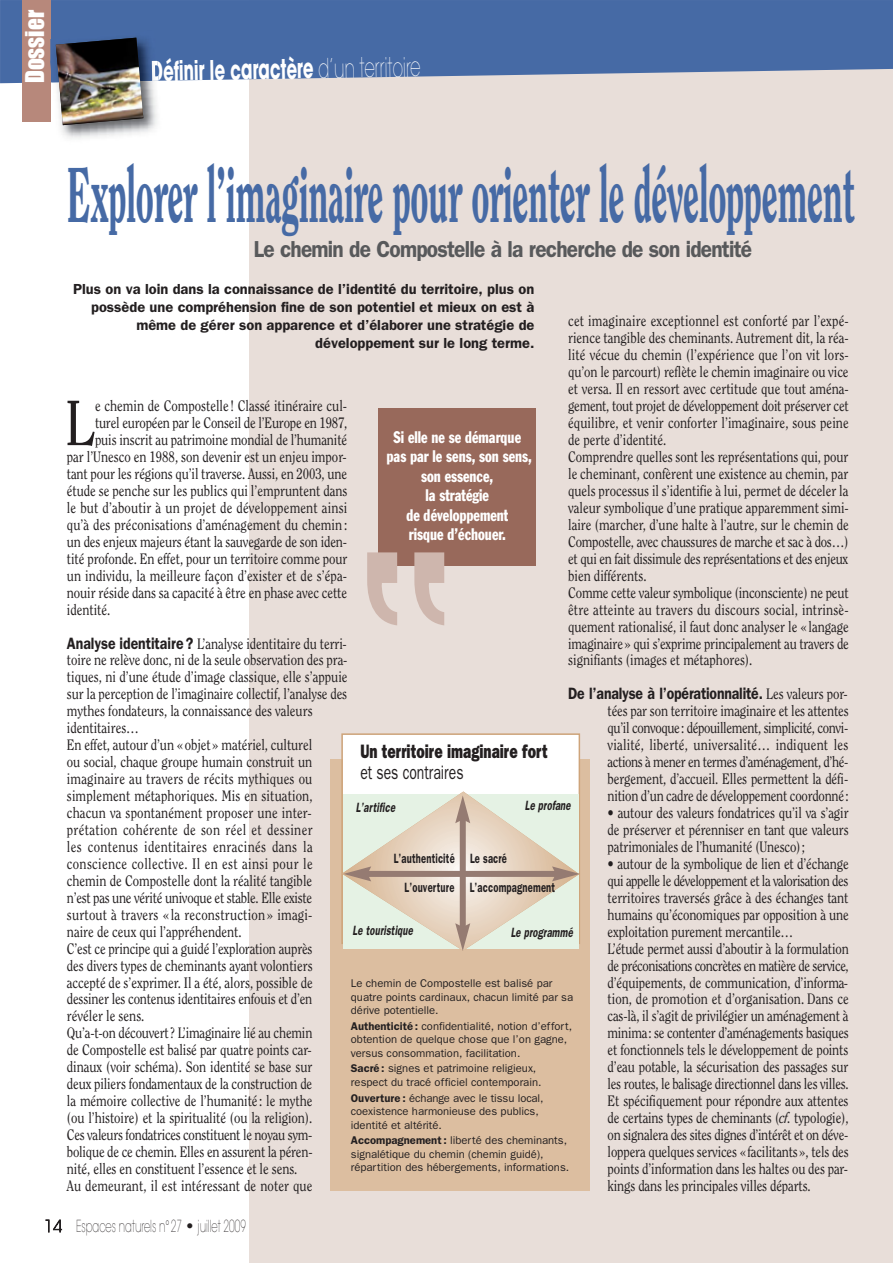
<style>
.page{position:relative;width:893px;height:1263px;background:#fff}
.page>*{position:absolute;margin:0;border:0;box-sizing:border-box;transform-origin:0 0}
.t1{font:800 77.25px "Clearface";letter-spacing:-.01em;color:#466aa5;scale:.47 1}
.t2{font:63.45px "Clearface";color:#231f20;scale:.85 1}
.t3{font:700 27px "Avant Garde";color:#fff;scale:.61 1}
.t4{font:24px "Impact";color:#fff}
.t5{font:600 23.25px "Franklin Gothic";letter-spacing:-.035em;color:#58595b;scale:.9 1}
.t6{font:800 19.5px "Franklin Gothic";color:#231f20;scale:.71 1}
.t7{font:19.5px "Franklin Gothic";color:#231f20;scale:.71 1}
.t8{font:condensed 16.5px/19.5px "Franklin Gothic";color:#fff;text-align:center;scale:.85 1}
.t9{font:600 16.5px "Franklin Gothic";letter-spacing:-.015em;color:#231f20;scale:.85 1}
.t10{font:200 16.5px "Avant Garde";color:#231f20}
.t11{font:15px/17px "Clearface";letter-spacing:-.005em;color:#231f20;scale:.85 1}
.t12{font:15px "Clearface";letter-spacing:.015em;color:#231f20;scale:.85 1}
.t13{font:600 14.7px/18px "Franklin Gothic";color:#231f20;text-align:right}
.t14{font:600 13.5px/28.3px "Franklin Gothic";letter-spacing:.015em;color:#231f20;scale:.7 1}
.t15{font:italic 600 13.5px "Franklin Gothic";letter-spacing:.015em;color:#231f20;scale:.7 1}
.t16{font:11.25px/13.5px "Franklin Gothic";color:#231f20}
.s1{font-weight:200}
.s2{font-family:"Clearface";font-weight:400;font-size:15px}
.s3{font-style:italic}
.s4{font-family:"Franklin Gothic";font-weight:600;font-size:16.5px}
.s5{font-weight:600}
</style>
<div class="page">
<div style="left:249px;top:0;width:640px;height:1263px;background:#e8ded9"></div>
<hr style="left:889px;top:0;width:3px;height:1263px;background:#e8ded9">
<svg style="left:0;top:0;width:892px;height:83px;background:#5474a9"></svg>
<svg style="left:45px;top:1219px;width:17px;height:14px"></svg>
<div style="left:378px;top:408px;width:158px;height:157px;background:#98695b"></div>
<div style="left:330px;top:759px;width:259px;height:432px;background:#dcbea0"></div>
<div style="left:343px;top:735px;width:235px;height:208px;background:#fff"></div>
<div style="left:341px;top:733px;width:239px;height:211px;border:2px solid #cea47a"></div>
<svg style="left:342px;top:792px;width:238px;height:159px;background:#e1dccc"></svg>
<div style="left:22px;top:0;width:28px;height:121px;background:#b7887b"></div>
<img style="left:52px;top:81px;width:112px;height:58px">
<img style="left:50px;top:30px;width:109px;height:52px">
<img style="left:152px;top:61px;width:7px;height:20px">
<img style="left:56px;top:38px;width:87px;height:87px">
<svg style="left:378px;top:565px;width:66px;height:1px"></svg>
<h3 class="t4" style="left:27px;top:83px;width:75px;rotate:-90deg">Dossier</h3>
<h3 class="t3" style="left:151px;top:61px;width:443px;rotate:-1deg">Définir le caractère <span class="s1">d’un territoire</span></h3>
<h1 class="t1" style="left:67px;top:162px;width:1677px">Explorer l’imaginaire pour orienter le développement</h1>
<h3 class="t5" style="left:254px;top:241px;width:555px">Le chemin de Compostelle à la recherche de son identité</h3>
<p class="t13" style="left:73px;top:281px;width:463px">Plus on va loin dans la connaissance de l’identité du territoire, plus on possède une compréhension fine de son potentiel et mieux on est à même de gérer son apparence et d’élaborer une stratégie de développement sur le long terme.</p>
<p class="t11" style="left:568px;top:314px;width:332px">cet imaginaire exceptionnel est conforté par l’expé&shy;rience tangible des cheminants. Autrement dit, la réa&shy;lité vécue du chemin (l’expérience que l’on vit lors&shy;qu’on le parcourt) reflète le chemin imaginaire ou vice et versa. Il en ressort avec certitude que tout aména&shy;gement, tout projet de développement doit préserver cet équilibre, et venir conforter l’imaginaire, sous peine de perte d’identité.<br>Comprendre quelles sont les représentations qui, pour le cheminant, confèrent une existence au chemin, par quels processus il s’identifie à lui, permet de déceler la valeur symbolique d’une pratique apparemment simi&shy;laire (marcher, d’une halte à l’autre, sur le chemin de Compostelle, avec chaussures de marche et sac à dos…) et qui en fait dissimule des représentations et des enjeux bien différents.<br>Comme cette valeur symbolique (inconsciente) ne peut être atteinte au travers du discours social, intrinsè&shy;quement rationalisé, il faut donc analyser le « langage imaginaire» qui s’exprime principalement au travers de signifiants (images et métaphores).</p>
<p class="t9" style="left:568px;top:688px;width:330px">De l’analyse à l’opérationnalité. <span class="s2">Les valeurs por-</span></p>
<p class="t11" style="left:607px;top:704px;width:285px;text-align:justify">tées par son territoire imaginaire et les attentes qu’il convoque: dépouillement, simplicité, convi&shy;vialité, liberté, universalité… indiquent les actions à mener en termes d’aménagement, d’hé&shy;bergement, d’accueil. Elles permettent la défi&shy;nition d’un cadre de développement coordonné:</p>
<p class="t11" style="left:607px;top:805px;width:285px;text-align:justify">• autour des valeurs fondatrices qu’il va s’agir de préserver et pérenniser en tant que valeurs patrimoniales de l’humanité (Unesco);</p>
<p class="t11" style="left:607px;top:856px;width:285px">• autour de la symbolique de lien et d’échange qui appelle le développement et la valorisation des territoires traversés grâce à des échanges tant humains qu’économiques par opposition à une exploitation purement mercantile…<br>L’étude permet aussi d’aboutir à la formulation de préconisations concrètes en matière de service, d’équipements, de communication, d’informa&shy;tion, de promotion et d’organisation. Dans ce cas-là, il s’agit de privilégier un aménagement à minima: se contenter d’aménagements basiques et fonctionnels tels le développement de points d’eau potable, la sécurisation des passages sur les routes, le balisage directionnel dans les villes.<br>Et spécifiquement pour répondre aux attentes de certains types de cheminants (<span class="s3">cf.</span> typologie), on signalera des sites dignes d’intérêt et on déve&shy;loppera quelques services «facilitants», tels des points d’information dans les haltes ou des par&shy;kings dans les principales villes départs.</p>
<h2 class="t2" style="left:65px;top:397px;width:37px">L</h2>
<p class="t11" style="left:95px;top:399px;width:298px">e chemin de Compostelle ! Classé itinéraire cul-</p>
<p class="t11" style="left:95px;top:415px;width:298px">turel européen par le Conseil de l’Europe en 1987,</p>
<p class="t11" style="left:95px;top:432px;width:298px">puis inscrit au patrimoine mondial de l’humanité</p>
<p class="t11" style="left:67px;top:449px;width:331px">par l’Unesco en 1988, son devenir est un enjeu impor-</p>
<p class="t11" style="left:67px;top:466px;width:331px">tant pour les régions qu’il traverse. Aussi, en 2003, une</p>
<p class="t11" style="left:67px;top:483px;width:332px">étude se penche sur les publics qui l’empruntent dans</p>
<p class="t12" style="left:67px;top:501px;width:331px">le but d’aboutir à un projet de développement ainsi</p>
<p class="t11" style="left:67px;top:517px;width:331px">qu’à des préconisations d’aménagement du chemin :</p>
<p class="t11" style="left:67px;top:534px;width:331px">un des enjeux majeurs étant la sauvegarde de son iden-</p>
<p class="t11" style="left:67px;top:551px;width:331px">tité profonde. En effet, pour un territoire comme pour</p>
<p class="t11" style="left:67px;top:568px;width:331px">un individu, la meilleure façon d’exister et de s’épa-</p>
<p class="t11" style="left:67px;top:585px;width:331px">nouir réside dans sa capacité à être en phase avec cette</p>
<p class="t11" style="left:67px;top:602px;width:53px">identité.</p>
<p class="t11" style="left:67px;top:636px;width:332px"><span class="s4">Analyse identitaire?</span> L’analyse identitaire du terri&shy;toire ne relève donc, ni de la seule observation des pra&shy;tiques, ni d’une étude d’image classique, elle s’appuie sur la perception de l’imaginaire collectif, l’analyse des mythes fondateurs, la connaissance des valeurs identitaires…<br>En effet, autour d’un «objet» matériel, culturel<br>ou social, chaque groupe humain construit un imaginaire au travers de récits mythiques ou simplement métaphoriques. Mis en situation, chacun va spontanément proposer une inter&shy;prétation cohérente de son réel et dessiner<br>les contenus identitaires enracinés dans la conscience collective. Il en est ainsi pour le chemin de Compostelle dont la réalité tangible<br>n’est pas une vérité univoque et stable. Elle existe surtout à travers « la reconstruction » imagi-<br>naire de ceux qui l’appréhendent.<br>C’est ce principe qui a guidé l’exploration auprès<br>des divers types de cheminants ayant volontiers accepté de s’exprimer. Il a été, alors, possible de dessiner les contenus identitaires enfouis et d’en révéler le sens.<br>Qu’a-t-on découvert? L’imaginaire lié au chemin<br>de Compostelle est balisé par quatre points car&shy;dinaux (voir schéma). Son identité se base sur<br>deux piliers fondamentaux de la construction de<br>la mémoire collective de l’humanité: le mythe<br>(ou l’histoire) et la spiritualité (ou la religion).<br>Ces valeurs fondatrices constituent le noyau sym&shy;bolique de ce chemin. Elles en assurent la péren-<br>nité, elles en constituent l’essence et le sens.<br>Au demeurant, il est intéressant de noter que</p>
<p class="t8" style="left:386px;top:428px;width:172px">Si elle ne se démarque pas par le sens, son sens, son essence,<br>la stratégie<br>de développement<br>risque d’échouer.</p>
<h3 class="t6" style="left:360px;top:744px;width:265px">Un territoire imaginaire fort</h3>
<h3 class="t7" style="left:360px;top:765px;width:147px">et ses contraires</h3>
<p class="t15" style="left:525px;top:801px;width:69px">Le profane</p>
<p class="t15" style="left:356px;top:803px;width:60px">L ’artifice</p>
<p class="t14" style="left:404px;top:846px;width:217px;text-indent:-11px">L’authenticité Le sacré<br>L’ouverture L’accompagnement</p>
<p class="t15" style="left:352px;top:926px;width:90px">Le touristique</p>
<p class="t15" style="left:510px;top:927px;width:93px">Le programmé</p>
<p class="t16" style="left:351px;top:978px;width:224px">Le chemin de Compostelle est balisé par quatre points cardinaux, chacun limité par sa dérive potentielle.</p>
<p class="t16" style="left:351px;top:1020px;width:223px"><span class="s5">Authenticité :</span> confidentialité, notion d’effort, obtention de quelque chose que l’on gagne, versus consommation, facilitation.</p>
<p class="t16" style="left:351px;top:1063px;width:192px"><span class="s5">Sacré :</span> signes et patrimoine religieux, respect du tracé officiel contemporain.</p>
<p class="t16" style="left:351px;top:1092px;width:194px"><span class="s5">Ouverture :</span> échange avec le tissu local, coexistence harmonieuse des publics, identité et altérité.</p>
<p class="t16" style="left:351px;top:1135px;width:220px"><span class="s5">Accompagnement :</span> liberté des cheminants, signalétique du chemin (chemin guidé), répartition des hébergements, informations.</p>
<p class="t10" style="left:44px;top:1220px;width:203px">14 Espaces naturels n°27 • juillet 2009</p>
</div>
